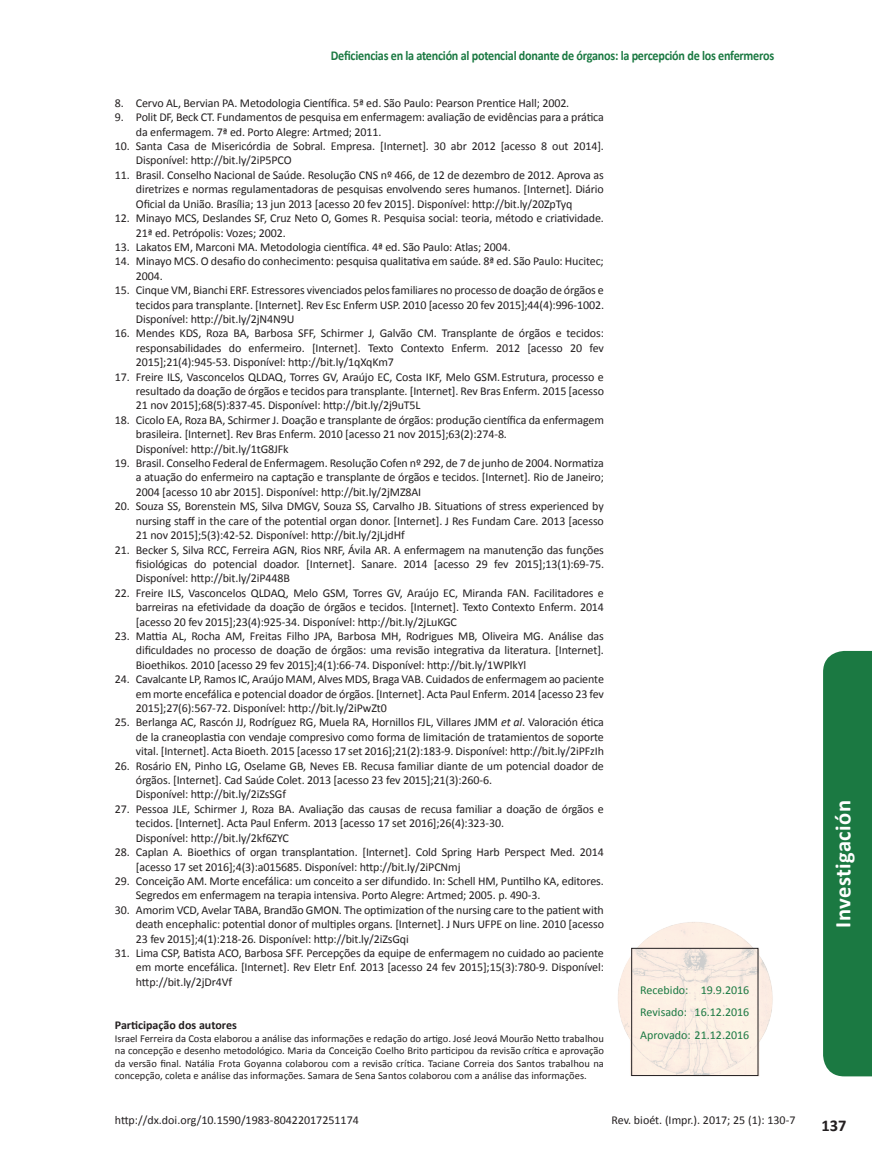
<style>
.page{position:relative;width:872px;height:1170px;background:#fff}
.page>*{position:absolute;margin:0;border:0;box-sizing:border-box;transform-origin:0 0}
.t1{font:700 22.5px "Calibri";letter-spacing:.02em;color:#fff}
.t2{font:700 16.5px "Calibri";color:#231f20}
.t3{font:700 13.5px "Calibri";letter-spacing:-.02em;color:#1b7942;scale:.9 1}
.Referencias{font:12px/14.4px "Calibri";letter-spacing:-.01em;color:#231f20;text-align:justify}
.t4{font:12px "Calibri";color:#1b7942}
.Titulo_Correspondênc{font:700 12px "Calibri";color:#231f20}
.Referencias-2{font:10.5px/12.6px "Calibri";color:#231f20;text-align:justify}
.s1{font-style:italic}
</style>
<div class="page">
<img style="left:618px;top:922px;width:155px;height:154px">
<div style="left:631px;top:948px;width:127px;height:127px;border:1px solid #231f20"></div>
<div style="left:823px;top:651px;width:49px;height:425px;background:#1b7942"></div>
<p class="t3" style="left:331px;top:46px;width:494px">Deficiencias en la atención al potencial donante de órganos: la percepción de los enfermeros</p>
<p class="Referencias" style="left:115px;top:96px;width:456px">8. Cervo AL, Bervian PA. Metodologia Científica. 5ª ed. São Paulo: Pearson Prentice Hall; 2002.</p>
<p class="Referencias" style="left:136px;top:110px;width:469px;text-indent:-21px">9. Polit DF, Beck CT. Fundamentos de pesquisa em enfermagem: avaliação de evidências para a prática da enfermagem. 7ª ed. Porto Alegre: Artmed; 2011.</p>
<p class="Referencias" style="left:136px;top:139px;width:469px;text-indent:-21px">10. Santa Casa de Misericórdia de Sobral. Empresa. [Internet]. 30 abr 2012 [acesso 8 out 2014].<br>Disponível: http://bit.ly/2iP5PCO</p>
<p class="Referencias" style="left:136px;top:168px;width:469px;text-indent:-21px">11. Brasil. Conselho Nacional de Saúde. Resolução CNS nº 466, de 12 de dezembro de 2012. Aprova as diretrizes e normas regulamentadoras de pesquisas envolvendo seres humanos. [Internet]. Diário Oficial da União. Brasília; 13 jun 2013 [acesso 20 fev 2015]. Disponível: http://bit.ly/20ZpTyq</p>
<p class="Referencias" style="left:136px;top:211px;width:469px;text-indent:-21px">12. Minayo MCS, Deslandes SF, Cruz Neto O, Gomes R. Pesquisa social: teoria, método e criatividade.<br>21ª ed. Petrópolis: Vozes; 2002.</p>
<p class="Referencias" style="left:115px;top:240px;width:397px">13. Lakatos EM, Marconi MA. Metodologia científica. 4ª ed. São Paulo: Atlas; 2004.</p>
<p class="Referencias" style="left:136px;top:254px;width:469px;text-indent:-21px">14. Minayo MCS. O desafio do conhecimento: pesquisa qualitativa em saúde. 8ª ed. São Paulo: Hucitec;<br>2004.</p>
<p class="Referencias" style="left:136px;top:283px;width:469px;text-indent:-21px">15. Cinque VM, Bianchi ERF. Estressores vivenciados pelos familiares no processo de doação de órgãos e tecidos para transplante. [Internet]. Rev Esc Enferm USP. 2010 [acesso 20 fev 2015];44(4):996-1002.<br>Disponível: http://bit.ly/2jN4N9U</p>
<p class="Referencias" style="left:136px;top:326px;width:469px;text-indent:-21px">16. Mendes KDS, Roza BA, Barbosa SFF, Schirmer J, Galvão CM. Transplante de órgãos e tecidos: responsabilidades do enfermeiro. [Internet]. Texto Contexto Enferm. 2012 [acesso 20 fev 2015];21(4):945-53. Disponível: http://bit.ly/1qXqKm7</p>
<p class="Referencias" style="left:136px;top:369px;width:470px;text-indent:-21px">17. Freire ILS, Vasconcelos QLDAQ, Torres GV, Araújo EC, Costa IKF, Melo GSM. Estrutura, processo e resultado da doação de órgãos e tecidos para transplante. [Internet]. Rev Bras Enferm. 2015 [acesso 21 nov 2015];68(5):837-45. Disponível: http://bit.ly/2j9uT5L</p>
<p class="Referencias" style="left:136px;top:412px;width:469px;text-indent:-21px">18. Cicolo EA, Roza BA, Schirmer J. Doação e transplante de órgãos: produção científica da enfermagem brasileira. [Internet]. Rev Bras Enferm. 2010 [acesso 21 nov 2015];63(2):274-8.</p>
<p class="Referencias" style="left:136px;top:441px;width:154px">Disponível: http://bit.ly/1tG8JFk</p>
<p class="Referencias" style="left:136px;top:456px;width:469px;text-indent:-21px">19. Brasil. Conselho Federal de Enfermagem. Resolução Cofen nº 292, de 7 de junho de 2004. Normatiza a atuação do enfermeiro na captação e transplante de órgãos e tecidos. [Internet]. Rio de Janeiro; 2004 [acesso 10 abr 2015]. Disponível: http://bit.ly/2jMZ8AI</p>
<p class="Referencias" style="left:136px;top:499px;width:469px;text-indent:-21px">20. Souza SS, Borenstein MS, Silva DMGV, Souza SS, Carvalho JB. Situations of stress experienced by nursing staff in the care of the potential organ donor. [Internet]. J Res Fundam Care. 2013 [acesso 21 nov 2015];5(3):42-52. Disponível: http://bit.ly/2jLjdHf</p>
<p class="Referencias" style="left:136px;top:542px;width:470px;text-indent:-21px">21. Becker S, Silva RCC, Ferreira AGN, Rios NRF, Ávila AR. A enfermagem na manutenção das funções fisiológicas do potencial doador. [Internet]. Sanare. 2014 [acesso 29 fev 2015];13(1):69-75.<br>Disponível: http://bit.ly/2iP448B</p>
<p class="Referencias" style="left:136px;top:585px;width:469px;text-indent:-21px">22. Freire ILS, Vasconcelos QLDAQ, Melo GSM, Torres GV, Araújo EC, Miranda FAN. Facilitadores e barreiras na efetividade da doação de órgãos e tecidos. [Internet]. Texto Contexto Enferm. 2014 [acesso 20 fev 2015];23(4):925-34. Disponível: http://bit.ly/2jLuKGC</p>
<p class="Referencias" style="left:136px;top:628px;width:469px;text-indent:-21px">23. Mattia AL, Rocha AM, Freitas Filho JPA, Barbosa MH, Rodrigues MB, Oliveira MG. Análise das dificuldades no processo de doação de órgãos: uma revisão integrativa da literatura. [Internet].<br>Bioethikos. 2010 [acesso 29 fev 2015];4(1):66-74. Disponível: http://bit.ly/1WPlkYl</p>
<p class="Referencias" style="left:136px;top:672px;width:469px;text-indent:-21px">24. Cavalcante LP, Ramos IC, Araújo MAM, Alves MDS, Braga VAB. Cuidados de enfermagem ao paciente em morte encefálica e potencial doador de órgãos. [Internet]. Acta Paul Enferm. 2014 [acesso 23 fev 2015];27(6):567-72. Disponível: http://bit.ly/2iPwZt0</p>
<p class="Referencias" style="left:136px;top:715px;width:469px;text-indent:-21px">25. Berlanga AC, Rascón JJ, Rodríguez RG, Muela RA, Hornillos FJL, Villares JMM <span class="s1">et al</span>. Valoración ética de la craneoplastia con vendaje compresivo como forma de limitación de tratamientos de soporte vital. [Internet]. Acta Bioeth. 2015 [acesso 17 set 2016];21(2):183-9. Disponível: http://bit.ly/2iPFzIh</p>
<p class="Referencias" style="left:136px;top:758px;width:469px;text-indent:-21px">26. Rosário EN, Pinho LG, Oselame GB, Neves EB. Recusa familiar diante de um potencial doador de órgãos. [Internet]. Cad Saúde Colet. 2013 [acesso 23 fev 2015];21(3):260-6.</p>
<p class="Referencias" style="left:136px;top:787px;width:152px">Disponível: http://bit.ly/2iZsSGf</p>
<p class="Referencias" style="left:136px;top:801px;width:469px;text-indent:-21px">27. Pessoa JLE, Schirmer J, Roza BA. Avaliação das causas de recusa familiar a doação de órgãos e tecidos. [Internet]. Acta Paul Enferm. 2013 [acesso 17 set 2016];26(4):323-30.</p>
<p class="Referencias" style="left:136px;top:830px;width:154px">Disponível: http://bit.ly/2kf6ZYC</p>
<p class="Referencias" style="left:136px;top:844px;width:469px;text-indent:-21px">28. Caplan A. Bioethics of organ transplantation. [Internet]. Cold Spring Harb Perspect Med. 2014 [acesso 17 set 2016];4(3):a015685. Disponível: http://bit.ly/2iPCNmj</p>
<p class="Referencias" style="left:136px;top:873px;width:469px;text-indent:-21px">29. Conceição AM. Morte encefálica: um conceito a ser difundido. In: Schell HM, Puntilho KA, editores.<br>Segredos em enfermagem na terapia intensiva. Porto Alegre: Artmed; 2005. p. 490-3.</p>
<p class="Referencias" style="left:136px;top:902px;width:469px;text-indent:-21px">30. Amorim VCD, Avelar TABA, Brandão GMON. The optimization of the nursing care to the patient with death encephalic: potential donor of multiples organs. [Internet]. J Nurs UFPE on line. 2010 [acesso 23 fev 2015];4(1):218-26. Disponível: http://bit.ly/2iZsGqi</p>
<p class="Referencias" style="left:136px;top:945px;width:469px;text-indent:-21px">31. Lima CSP, Batista ACO, Barbosa SFF. Percepções da equipe de enfermagem no cuidado ao paciente em morte encefálica. [Internet]. Rev Eletr Enf. 2013 [acesso 24 fev 2015];15(3):780-9. Disponível: http://bit.ly/2jDr4Vf</p>
<p class="Titulo_Correspondênc" style="left:115px;top:1016px;width:123px">Participação dos autores</p>
<p class="Referencias-2" style="left:115px;top:1031px;width:490px">Israel Ferreira da Costa elaborou a análise das informações e redação do artigo. José Jeová Mourão Netto trabalhou na concepção e desenho metodológico. Maria da Conceição Coelho Brito participou da revisão crítica e aprovação da versão final. Natália Frota Goyanna colaborou com a revisão crítica. Taciane Correia dos Santos trabalhou na concepção, coleta e análise das informações. Samara de Sena Santos colaborou com a análise das informações.</p>
<p class="t4" style="left:640px;top:981px;width:111px">Recebido: 19.9.2016</p>
<p class="t4" style="left:640px;top:1004px;width:111px">Revisado: 16.12.2016</p>
<p class="t4" style="left:640px;top:1027px;width:111px">Aprovado: 21.12.2016</p>
<p class="Referencias" style="left:115px;top:1113px;width:245px">http://dx.doi.org/10.1590/1983-80422017251174</p>
<p class="Referencias" style="left:611px;top:1113px;width:185px">Rev. bioét. (Impr.). 2017; 25 (1): 130-7</p>
<h1 class="t1" style="left:827px;top:927px;width:129px;rotate:-90deg">Investigación</h1>
<h2 class="t2" style="left:821px;top:1113px;width:27px">137</h2>
</div>
